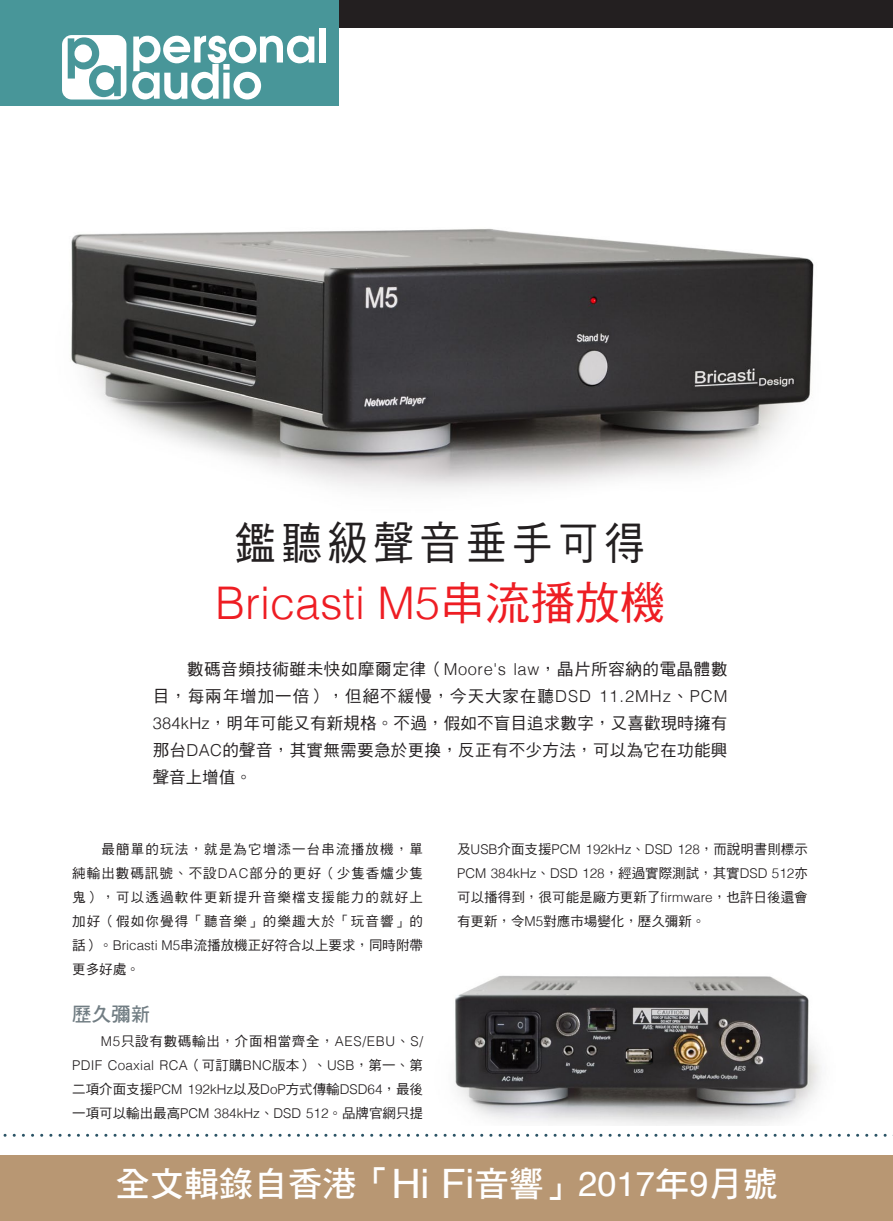
<style>
.page{position:relative;width:893px;height:1221px;background:#fff}
.page>*{position:absolute;margin:0;border:0;box-sizing:border-box;transform-origin:0 0}
.t1{font:300 45px "Helvetica";color:#ee1d23}
.t2{font:45px "DF Hei Std W5";letter-spacing:.14em;color:#231f20;scale:.9 1}
.t3{font:34.5px "DF Hei Std W7";color:#fff}
.t4{font:19.5px "DF Hei Std W7";color:#717d83}
.t5{font:16.5px/27px "DF Hei Std W5";letter-spacing:.02em;color:#231f20;text-align:justify}
.t6{font:13.5px/24px "DF Hei Std W5";letter-spacing:.005em;color:#231f20;text-align:justify}
.t7{font:300 13.5px/24px "Helvetica";letter-spacing:.015em;color:#231f20;text-align:justify}
.s1{font-family:"DF Hei Std W5";font-weight:400}
.s2{font-family:"Helvetica";font-weight:300}
.s3{font-family:"Helvetica";font-size:40.5px}
.s4{font-family:"Helvetica"}
</style>
<div class="page">
<img style="left:71px;top:229px;width:743px;height:261px">
<img style="left:455px;top:975px;width:366px;height:150px">
<svg style="left:3px;top:1133px;width:890px;height:3px"></svg>
<div style="left:0;top:0;width:893px;height:27px;background:#231f20"></div>
<div style="left:0;top:0;width:338px;height:105px;background:#489699"></div>
<div style="left:319px;top:28px;width:6px;height:34px;background:#fff"></div>
<svg style="left:132px;top:36px;width:182px;height:63px"></svg>
<div style="left:62px;top:35px;width:64px;height:64px;background:#fff;border-radius:10px"></div>
<svg style="left:68px;top:37px;width:53px;height:60px"></svg>
<div style="left:0;top:1155px;width:893px;height:65px;background:#b89773"></div>
<p class="t2" style="left:235px;top:519px;width:457px">鑑聽級聲音垂手可得</p>
<p class="t1" style="left:215px;top:565px;width:452px">Bricasti M5<span class="s1">串流播放機</span></p>
<p class="t5" style="left:153px;top:655px;width:576px">　　數碼音頻技術雖未快如摩爾定律（<span class="s2">Moore's law</span>，晶片所容納的電晶體數目，每兩年增加一倍），但絕不緩慢，今天大家在聽<span class="s2">DSD 11.2MHz</span>、<span class="s2">PCM 384kHz</span>，明年可能又有新規格。不過，假如不盲目追求數字，又喜歡現時擁有那台<span class="s2">DAC</span>的聲音，其實無需要急於更換，反正有不少方法，可以為它在功能興聲音上增值。</p>
<p class="t6" style="left:72px;top:836px;width:352px">　　最簡單的玩法，就是為它增添一台串流播放機，單純輸出數碼訊號、不設<span class="s2">DAC</span>部分的更好（少隻香爐少隻鬼），可以透過軟件更新提升音樂檔支援能力的就好上加好（假如你覺得「聽音樂」的樂趣大於「玩音響」的話）。<span class="s2">Bricasti M5</span>串流播放機正好符合以上要求，同時附帶更多好處。</p>
<p class="t4" style="left:72px;top:1003px;width:79px">歷久彌新</p>
<p class="t7" style="left:72px;top:1028px;width:352px"><span class="s1">　　</span>M5<span class="s1">只設有數碼輸出，介面相當齊全，</span>AES/EBU<span class="s1">、</span>S/ PDIF Coaxial RCA<span class="s1">（可訂購</span>BNC<span class="s1">版本）、</span>USB<span class="s1">，第一、第二項介面支援</span>PCM 192kHz<span class="s1">以及</span>DoP<span class="s1">方式傳輸</span>DSD64<span class="s1">，最後一項可以輸出最高</span>PCM 384kHz<span class="s1">、</span>DSD 512<span class="s1">。品牌官網只提</span></p>
<p class="t6" style="left:457px;top:836px;width:352px">及<span class="s2">USB</span>介面支援<span class="s2">PCM 192kHz</span>、<span class="s2">DSD 128</span>，而說明書則標示<span class="s2">PCM 384kHz</span>、<span class="s2">DSD 128</span>，經過實際測試，其實<span class="s2">DSD 512</span>亦可以播得到，很可能是廠方更新了<span class="s2">firmware</span>，也許日後還會有更新，令<span class="s2">M5</span>對應市場變化，歷久彌新。</p>
<p class="t3" style="left:115px;top:1165px;width:664px">全文輯錄自香港「<span class="s3">Hi Fi</span>音響」<span class="s4">2017</span>年<span class="s4">9</span>月號</p>
</div>
